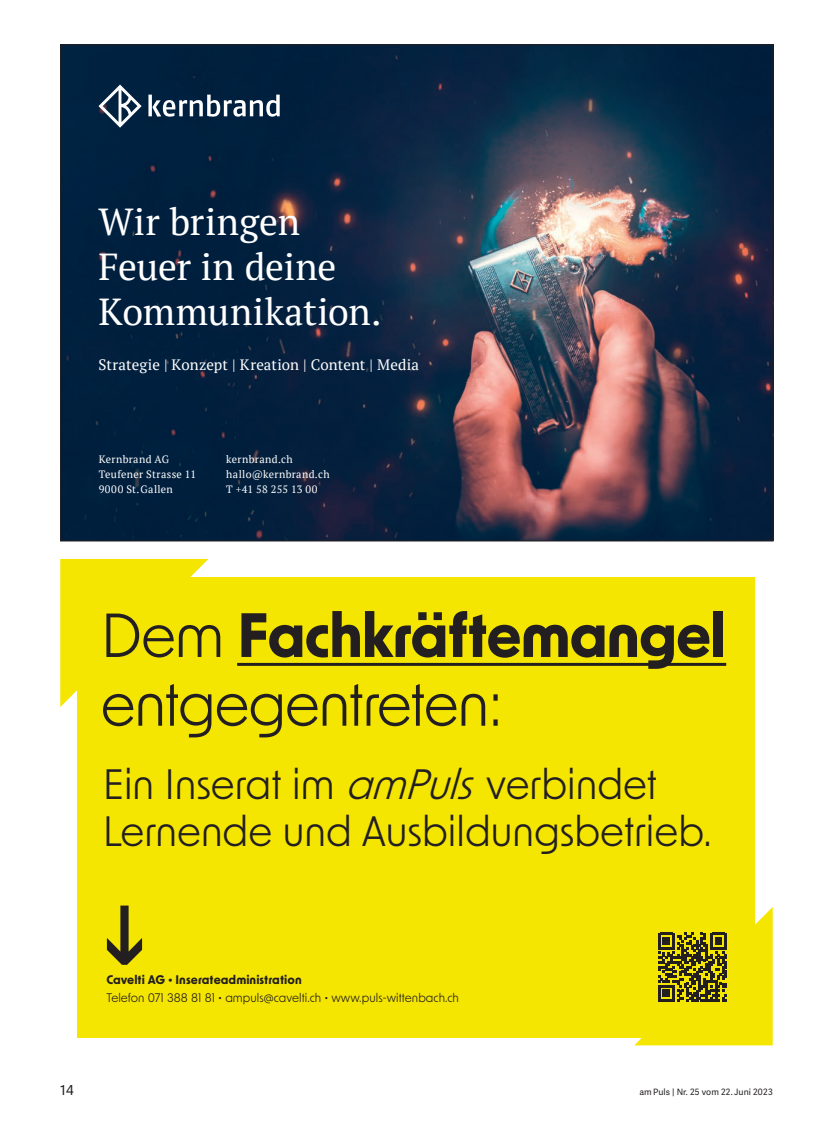
<style>
.page{position:relative;width:833px;height:1134px;background:#fff}
.page>*{position:absolute;margin:0;border:0;box-sizing:border-box;transform-origin:0 0}
.t1{font:59.38px/68.8px "New Order";letter-spacing:-.025em;color:#231f20}
.t2{font:40.62px/47.5px "New Order";color:#231f20}
.t3{font:37.5px/45px "PT Serif";color:#fff}
.t4{font:15px "PT Serif";letter-spacing:.005em;color:#fff}
.t5{font:13.75px "Adelle Sans";color:#231f20}
.t6{font:11.88px "New Order";letter-spacing:.005em;color:#231f20}
.t7{font:700 11.88px "New Order";letter-spacing:.005em;color:#231f20}
.t8{font:10.62px/15px "PT Serif";letter-spacing:.025em;color:#fff}
.t9{font:8.75px "Adelle Sans";letter-spacing:.01em;color:#231f20}
.s1{font-weight:700}
.s2{font-style:italic}
</style>
<div class="page">
<img style="left:62px;top:47px;width:709px;height:492px">
<svg style="left:148px;top:95px;width:132px;height:22px"></svg>
<svg style="left:98px;top:85px;width:44px;height:43px"></svg>
<svg style="left:60px;top:559px;width:148px;height:148px"></svg>
<div style="left:78px;top:577px;width:677px;height:460px;background:#f5e601"></div>
<hr style="left:237px;top:663px;width:489px;height:3px;background:#231f20">
<svg style="left:634px;top:907px;width:138px;height:138px"></svg>
<svg style="left:107px;top:905px;width:35px;height:60px"></svg>
<h3 class="t3" style="left:98px;top:198px;width:284px">Wir bringen<br>Feuer in deine<br>Kommunikation.</h3>
<h3 class="t4" style="left:98px;top:355px;width:322px">Strategie | Konzept | Kreation | Content | Media</h3>
<p class="t8" style="left:99px;top:451px;width:99px">Kernbrand AG<br>Teufener Strasse 11<br>9000 St.Gallen</p>
<p class="t8" style="left:226px;top:451px;width:105px">kernbrand.ch hallo@kernbrand.ch<br>T +41 58 255 13 00</p>
<h1 class="t1" style="left:101px;top:598px;width:627px">Dem <span class="s1">Fachkräftemangel </span>entgegentreten:</h1>
<h2 class="t2" style="left:103px;top:758px;width:610px">Ein Inserat im <span class="s2">amPuls</span>verbindet<br>Lernende und Ausbildungsbetrieb.</h2>
<p class="t7" style="left:106px;top:972px;width:197px">Cavelti AG • Inserateadministration</p>
<p class="t6" style="left:106px;top:990px;width:354px">Telefon 071 388 81 81 • ampuls@cavelti.ch • www.puls-wittenbach.ch</p>
<p class="t5" style="left:60px;top:1082px;width:15px">14</p>
<p class="t9" style="left:639px;top:1087px;width:135px">am Puls | Nr. 25 vom 22. Juni 2023</p>
</div>
